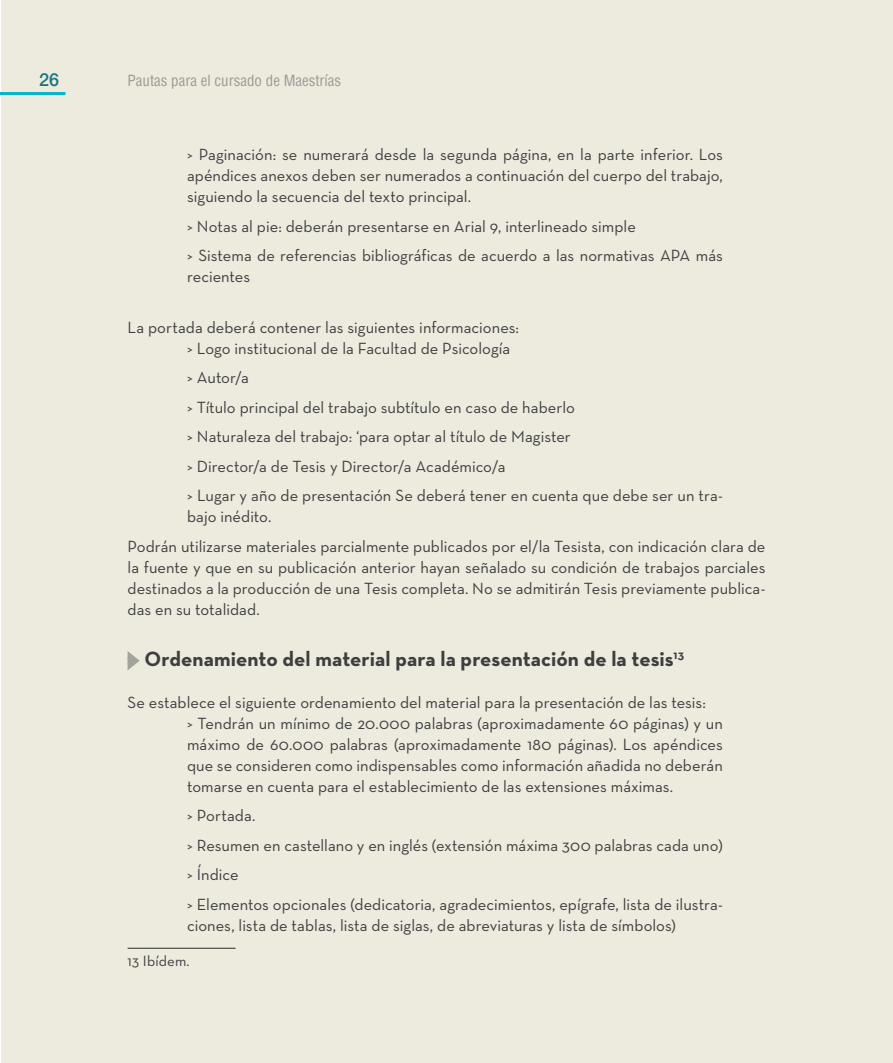
<style>
.page{position:relative;width:893px;height:1063px;background:#edeade}
.page>*{position:absolute;margin:0;border:0;box-sizing:border-box;transform-origin:0 0}
.subtitulo{font:700 21px "Neutra Text";letter-spacing:.005em;color:#3e3e3f}
.t1{font:500 18px "Helvetica Neue LT Std";color:#1e757d}
.viñetas_o_letras{font:16.5px/21px "Neutra Text";color:#3e3e3f}
.Parrafo{font:16.5px/21px "Neutra Text";color:#3e3e3f;text-align:justify}
.t2{font:condensed 15px "Helvetica";color:#9a9b96}
.nota_al_pie{font:15px "Neutra Text";letter-spacing:.005em;color:#3e3e3f}
</style>
<div class="page">
<hr style="left:0;top:92px;width:65px;height:3px;background:#07b5c9">
<hr style="left:128px;top:948px;width:108px;height:1px;background:#3e3e3f">
<svg style="left:128px;top:651px;width:12px;height:19px"></svg>
<p class="t1" style="left:39px;top:69px;width:22px">26</p>
<p class="t2" style="left:128px;top:71px;width:215px">Pautas para el cursado de Maestrías</p>
<p class="viñetas_o_letras" style="left:187px;top:144px;width:537px;text-align:justify">&gt; Paginación: se numerará desde la segunda página, en la parte inferior. Los apéndices anexos deben ser numerados a continuación del cuerpo del trabajo, siguiendo la secuencia del texto principal.</p>
<p class="viñetas_o_letras" style="left:187px;top:215px;width:450px">&gt; Notas al pie: deberán presentarse en Arial 9, interlineado simple</p>
<p class="viñetas_o_letras" style="left:187px;top:245px;width:537px">&gt; Sistema de referencias bibliográficas de acuerdo a las normativas APA más recientes</p>
<p class="Parrafo" style="left:128px;top:316px;width:393px">La portada deberá contener las siguientes informaciones:</p>
<p class="viñetas_o_letras" style="left:187px;top:337px;width:325px">&gt; Logo institucional de la Facultad de Psicología</p>
<p class="viñetas_o_letras" style="left:187px;top:367px;width:63px">&gt; Autor/a</p>
<p class="viñetas_o_letras" style="left:187px;top:396px;width:389px">&gt; Título principal del trabajo subtítulo en caso de haberlo</p>
<p class="viñetas_o_letras" style="left:187px;top:426px;width:385px">&gt; Naturaleza del trabajo: ‘para optar al título de Magister</p>
<p class="viñetas_o_letras" style="left:187px;top:456px;width:320px">&gt; Director/a de Tesis y Director/a Académico/a</p>
<p class="viñetas_o_letras" style="left:187px;top:485px;width:537px">&gt; Lugar y año de presentación Se deberá tener en cuenta que debe ser un tra&shy;bajo inédito.</p>
<p class="Parrafo" style="left:128px;top:536px;width:639px">Podrán utilizarse materiales parcialmente publicados por el/la Tesista, con indicación clara de la fuente y que en su publicación anterior hayan señalado su condición de trabajos parciales destinados a la producción de una Tesis completa. No se admitirán Tesis previamente publica&shy;das en su totalidad.</p>
<p class="subtitulo" style="left:128px;top:645px;width:558px">&gt; Ordenamiento del material para la presentación de la tesis<sup>13</sup></p>
<p class="Parrafo" style="left:128px;top:691px;width:580px">Se establece el siguiente ordenamiento del material para la presentación de las tesis:</p>
<p class="viñetas_o_letras" style="left:187px;top:712px;width:537px;text-align:justify">&gt; Tendrán un mínimo de 20.000 palabras (aproximadamente 60 páginas) y un máximo de 60.000 palabras (aproximadamente 180 páginas). Los apéndices que se consideren como indispensables como información añadida no deberán tomarse en cuenta para el establecimiento de las extensiones máximas.</p>
<p class="viñetas_o_letras" style="left:187px;top:805px;width:70px">&gt; Portada.</p>
<p class="viñetas_o_letras" style="left:187px;top:834px;width:537px">&gt; Resumen en castellano y en inglés (extensión máxima 300 palabras cada uno)</p>
<p class="viñetas_o_letras" style="left:187px;top:864px;width:53px">&gt; Índice</p>
<p class="viñetas_o_letras" style="left:187px;top:893px;width:537px">&gt; Elementos opcionales (dedicatoria, agradecimientos, epígrafe, lista de ilustra&shy;ciones, lista de tablas, lista de siglas, de abreviaturas y lista de símbolos)</p>
<p class="nota_al_pie" style="left:128px;top:952px;width:64px">13 Ibídem.</p>
</div>
